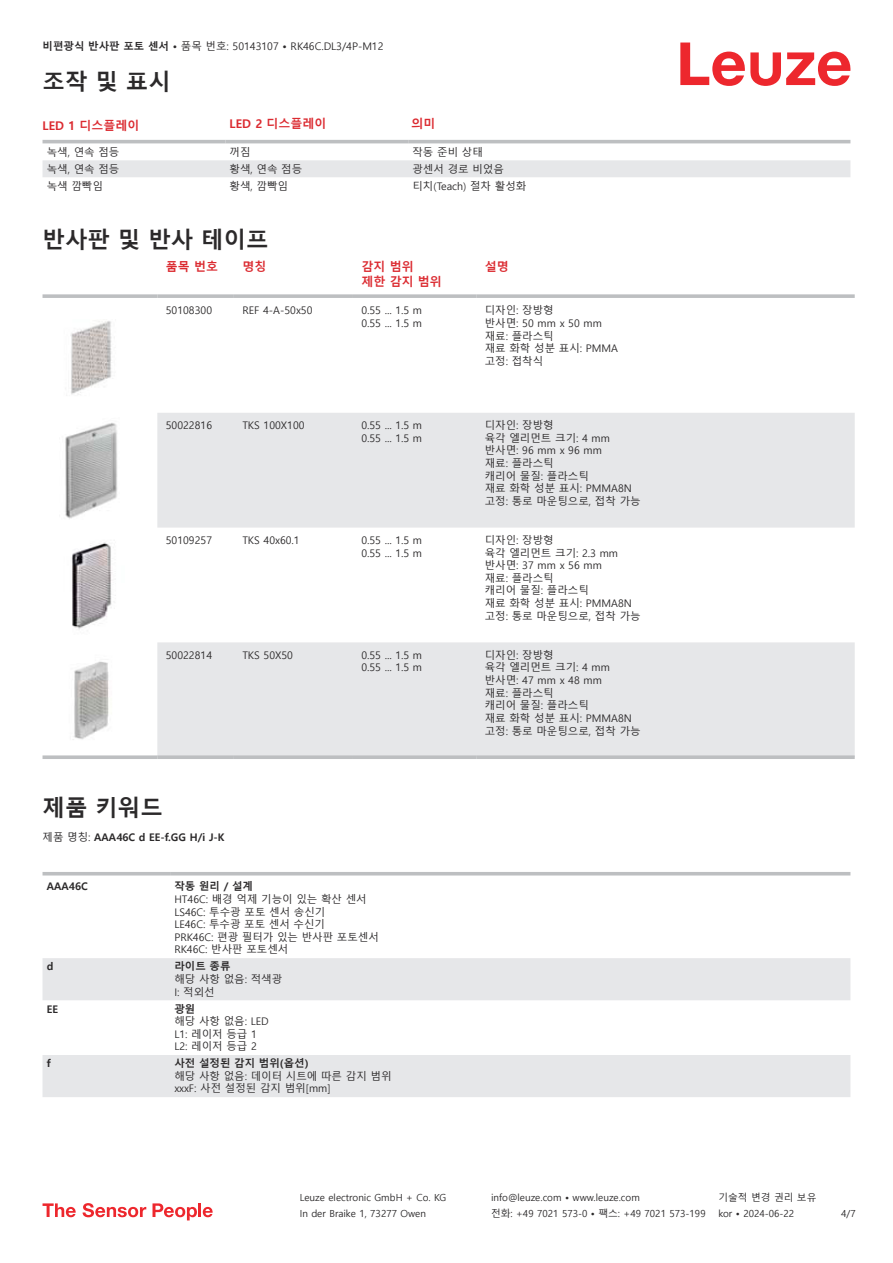
<style>
.page{position:relative;width:893px;height:1263px;background:#fff}
.page>*{position:absolute;margin:0;border:0;box-sizing:border-box;transform-origin:0 0}
.t1{font:700 22.5px "Malgun Gothic";color:#2b292a}
.t2{font:700 12px/14.4px "Malgun Gothic";color:#db2a30}
.t3{font:10.5px/12.6px "Malgun Gothic";color:#2b292a}
.t4{font:700 10.5px "Malgun Gothic";color:#2b292a}
.t5{font:9.75px "Malgun Gothic";color:#2b292a}
.s1{font-weight:700}
.s2{font-weight:400}
</style>
<div class="page">
<svg style="left:680px;top:43px;width:170px;height:43px"></svg>
<svg style="left:43px;top:143px;width:807px;height:1px"></svg>
<div style="left:43px;top:160px;width:807px;height:17px;background:#e6e7e9"></div>
<hr style="left:43px;top:140px;width:182px;height:3px;background:#bdbfc1">
<hr style="left:225px;top:140px;width:183px;height:3px;background:#bdbfc1">
<hr style="left:408px;top:140px;width:442px;height:3px;background:#bdbfc1">
<svg style="left:157px;top:413px;width:698px;height:342px;fill:#e6e7e9"></svg>
<svg style="left:43px;top:294px;width:114px;height:4px"></svg>
<svg style="left:157px;top:294px;width:77px;height:4px"></svg>
<svg style="left:234px;top:294px;width:119px;height:4px"></svg>
<svg style="left:353px;top:294px;width:123px;height:4px"></svg>
<svg style="left:476px;top:294px;width:379px;height:4px;background:#c3c5c7"></svg>
<svg style="left:43px;top:755px;width:114px;height:4px"></svg>
<svg style="left:157px;top:755px;width:77px;height:4px"></svg>
<svg style="left:234px;top:755px;width:119px;height:4px"></svg>
<svg style="left:353px;top:755px;width:123px;height:4px"></svg>
<svg style="left:476px;top:755px;width:379px;height:4px;background:#c1c3c5"></svg>
<img style="left:71px;top:321px;width:41px;height:74px">
<img style="left:65px;top:423px;width:53px;height:96px">
<img style="left:72px;top:542px;width:44px;height:88px">
<img style="left:73px;top:661px;width:36px;height:79px">
<svg style="left:43px;top:875px;width:807px;height:1px"></svg>
<svg style="left:43px;top:958px;width:807px;height:139px;fill:#e6e7e9"></svg>
<hr style="left:43px;top:872px;width:127px;height:3px;background:#bdbfc1">
<hr style="left:170px;top:872px;width:680px;height:3px;background:#bdbfc1">
<svg style="left:43px;top:1203px;width:33px;height:14px"></svg>
<svg style="left:83px;top:1203px;width:63px;height:14px"></svg>
<svg style="left:153px;top:1203px;width:44px;height:17px"></svg>
<hr style="left:198px;top:1203px;width:3px;height:14px;background:#ed272d">
<svg style="left:203px;top:1207px;width:10px;height:10px"></svg>
<p class="t3" style="left:43px;top:40px;width:342px"><span class="s1">비편광식 반사판 포토 센서 •</span> 품목 번호: 50143107 <span class="s1">•</span> RK46C.DL3/4P-M12</p>
<h1 class="t1" style="left:43px;top:69px;width:130px">조작 및 표시</h1>
<p class="t2" style="left:43px;top:118px;width:98px">LED 1 디스플레이</p>
<p class="t2" style="left:230px;top:116px;width:98px">LED 2 디스플레이</p>
<p class="t2" style="left:411px;top:116px;width:25px">의미</p>
<p class="t3" style="left:47px;top:146px;width:74px">녹색, 연속 점등</p>
<p class="t3" style="left:230px;top:146px;width:22px">꺼짐</p>
<p class="t3" style="left:412px;top:146px;width:72px">작동 준비 상태</p>
<p class="t3" style="left:47px;top:163px;width:74px">녹색, 연속 점등</p>
<p class="t3" style="left:230px;top:163px;width:74px">황색, 연속 점등</p>
<p class="t3" style="left:412px;top:163px;width:93px">광센서 경로 비었음</p>
<p class="t3" style="left:47px;top:180px;width:58px">녹색 깜빡임</p>
<p class="t3" style="left:230px;top:180px;width:60px">황색, 깜빡임</p>
<p class="t3" style="left:412px;top:180px;width:115px">티치(Teach) 절차 활성화</p>
<h1 class="t1" style="left:43px;top:227px;width:228px">반사판 및 반사 테이프</h1>
<p class="t2" style="left:166px;top:260px;width:54px">품목 번호</p>
<p class="t2" style="left:242px;top:260px;width:25px">명칭</p>
<p class="t2" style="left:361px;top:260px;width:82px">감지 범위<br>제한 감지 범위</p>
<p class="t2" style="left:485px;top:260px;width:25px">설명</p>
<p class="t3" style="left:166px;top:304px;width:48px">50108300</p>
<p class="t3" style="left:242px;top:304px;width:72px">REF 4-A-50x50</p>
<p class="t3" style="left:361px;top:304px;width:62px">0.55 ... 1.5 m<br>0.55 ... 1.5 m</p>
<p class="t3" style="left:485px;top:304px;width:135px">디자인: 장방형<br>반사면: 50 mm x 50 mm 재료: 플라스틱<br>재료 화학 성분 표시: PMMA 고정: 접착식</p>
<p class="t3" style="left:166px;top:419px;width:48px">50022816</p>
<p class="t3" style="left:242px;top:419px;width:64px">TKS 100X100</p>
<p class="t3" style="left:361px;top:419px;width:62px">0.55 ... 1.5 m<br>0.55 ... 1.5 m</p>
<p class="t3" style="left:485px;top:419px;width:157px">디자인: 장방형<br>육각 엘리먼트 크기: 4 mm 반사면: 96 mm x 96 mm<br>재료: 플라스틱<br>캐리어 물질: 플라스틱<br>재료 화학 성분 표시: PMMA8N 고정: 통로 마운팅으로, 접착 가능</p>
<p class="t3" style="left:166px;top:534px;width:48px">50109257</p>
<p class="t3" style="left:242px;top:534px;width:59px">TKS 40x60.1</p>
<p class="t3" style="left:361px;top:534px;width:62px">0.55 ... 1.5 m<br>0.55 ... 1.5 m</p>
<p class="t3" style="left:485px;top:534px;width:157px">디자인: 장방형<br>육각 엘리먼트 크기: 2.3 mm 반사면: 37 mm x 56 mm<br>재료: 플라스틱<br>캐리어 물질: 플라스틱<br>재료 화학 성분 표시: PMMA8N 고정: 통로 마운팅으로, 접착 가능</p>
<p class="t3" style="left:166px;top:649px;width:48px">50022814</p>
<p class="t3" style="left:242px;top:649px;width:52px">TKS 50X50</p>
<p class="t3" style="left:361px;top:649px;width:62px">0.55 ... 1.5 m<br>0.55 ... 1.5 m</p>
<p class="t3" style="left:485px;top:649px;width:157px">디자인: 장방형<br>육각 엘리먼트 크기: 4 mm 반사면: 47 mm x 48 mm<br>재료: 플라스틱<br>캐리어 물질: 플라스틱<br>재료 화학 성분 표시: PMMA8N 고정: 통로 마운팅으로, 접착 가능</p>
<h1 class="t1" style="left:43px;top:794px;width:122px">제품 키워드</h1>
<p class="t4" style="left:43px;top:831px;width:184px"><span class="s2">제품 명칭:</span> AAA46C d EE-f.GG H/i J-K</p>
<p class="t4" style="left:47px;top:880px;width:43px">AAA46C</p>
<p class="t4" style="left:174px;top:880px;width:80px">작동 원리 / 설계</p>
<p class="t3" style="left:174px;top:893px;width:206px">HT46C: 배경 억제 기능이 있는 확산 센서<br>LS46C: 투수광 포토 센서 송신기<br>LE46C: 투수광 포토 센서 수신기<br>PRK46C: 편광 필터가 있는 반사판 포토센서<br>RK46C: 반사판 포토센서</p>
<p class="t4" style="left:47px;top:961px;width:8px">d</p>
<p class="t4" style="left:174px;top:960px;width:58px">라이트 종류</p>
<p class="t3" style="left:174px;top:973px;width:109px">해당 사항 없음: 적색광<br>I: 적외선</p>
<p class="t4" style="left:47px;top:1003px;width:13px">EE</p>
<p class="t4" style="left:174px;top:1002px;width:22px">광원</p>
<p class="t3" style="left:174px;top:1015px;width:96px">해당 사항 없음: LED<br>L1: 레이저 등급 1<br>L2: 레이저 등급 2</p>
<p class="t4" style="left:47px;top:1057px;width:5px">f</p>
<p class="t4" style="left:174px;top:1057px;width:136px">사전 설정된 감지 범위(옵션)</p>
<p class="t3" style="left:174px;top:1070px;width:219px">해당 사항 없음: 데이터 시트에 따른 감지 범위 xxxF: 사전 설정된 감지 범위[mm]</p>
<p class="t5" style="left:300px;top:1192px;width:148px">Leuze electronic GmbH + Co. KG</p>
<p class="t5" style="left:491px;top:1192px;width:150px">info@leuze.com • www.leuze.com</p>
<p class="t5" style="left:718px;top:1192px;width:100px">기술적 변경 권리 보유</p>
<p class="t5" style="left:300px;top:1208px;width:128px">In der Braike 1, 73277 Owen</p>
<p class="t5" style="left:491px;top:1208px;width:216px">전화: +49 7021 573-0 • 팩스: +49 7021 573-199</p>
<p class="t5" style="left:718px;top:1208px;width:77px">kor • 2024-06-22</p>
<p class="t5" style="left:841px;top:1208px;width:16px">4/7</p>
</div>
